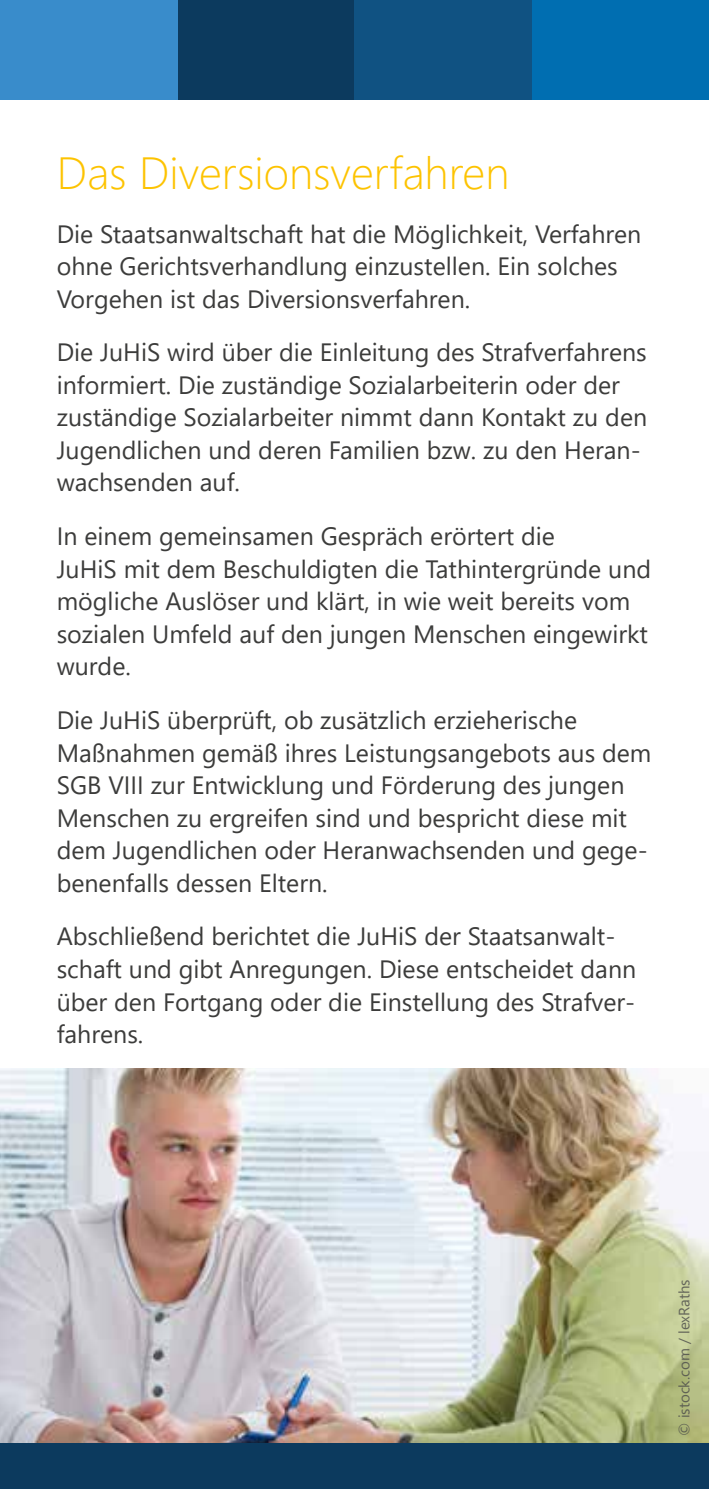
<style>
.page{position:relative;width:709px;height:1489px;background:#fff}
.page>*{position:absolute;margin:0;border:0;box-sizing:border-box;transform-origin:0 0}
.Absatz_3mm{font:300 45px "Segoe UI";color:#fdc300}
.Absatz_3mm-2{font:25px/32.5px "Segoe UI";color:#3c3c3b}
.t1{font:15px "Segoe UI";color:#4a4a49}
</style>
<div class="page">
<div style="left:0;top:1442px;width:709px;height:46px;background:#0c3a5e"></div>
<img style="left:0;top:1068px;width:709px;height:374px">
<div style="left:531px;top:0;width:178px;height:99px;background:#006eb1"></div>
<div style="left:177px;top:0;width:177px;height:99px;background:#0c3a5e"></div>
<div style="left:354px;top:0;width:177px;height:99px;background:#105282"></div>
<div style="left:0;top:0;width:177px;height:99px;background:#398ccb"></div>
<p class="Absatz_3mm" style="left:57px;top:130px;width:454px">Das Diversionsverfahren</p>
<p class="Absatz_3mm-2" style="left:57px;top:215px;width:586px">Die Staatsanwaltschaft hat die Möglichkeit, Verfahren ohne Gerichtsverhandlung einzustellen. Ein solches<br>Vorgehen ist das Diversionsverfahren.</p>
<p class="Absatz_3mm-2" style="left:57px;top:334px;width:592px">Die JuHiS wird über die Einleitung des Strafverfahrens informiert. Die zuständige Sozialarbeiterin oder der zuständige Sozialarbeiter nimmt dann Kontakt zu den Jugendlichen und deren Familien bzw. zu den Heran&shy;wachsenden auf.</p>
<p class="Absatz_3mm-2" style="left:57px;top:518px;width:596px">In einem gemeinsamen Gespräch erörtert die<br>JuHiS mit dem Beschuldigten die Tathintergründe und mögliche Auslöser und klärt, in wie weit bereits vom sozialen Umfeld auf den jungen Menschen eingewirkt wurde.</p>
<p class="Absatz_3mm-2" style="left:57px;top:701px;width:596px">Die JuHiS überprüft, ob zusätzlich erzieherische Maßnahmen gemäß ihres Leistungsangebots aus dem SGB VIII zur Entwicklung und Förderung des jungen Menschen zu ergreifen sind und bespricht diese mit dem Jugendlichen oder Heranwachsenden und gege&shy;benenfalls dessen Eltern.</p>
<p class="Absatz_3mm-2" style="left:57px;top:918px;width:581px">Abschließend berichtet die JuHiS der Staatsanwalt&shy;schaft und gibt Anregungen. Diese entscheidet dann über den Fortgang oder die Einstellung des Strafver&shy;fahrens.</p>
<p class="t1" style="left:670px;top:1435px;width:158px;rotate:-90deg">© istock.com / lexRaths</p>
</div>
